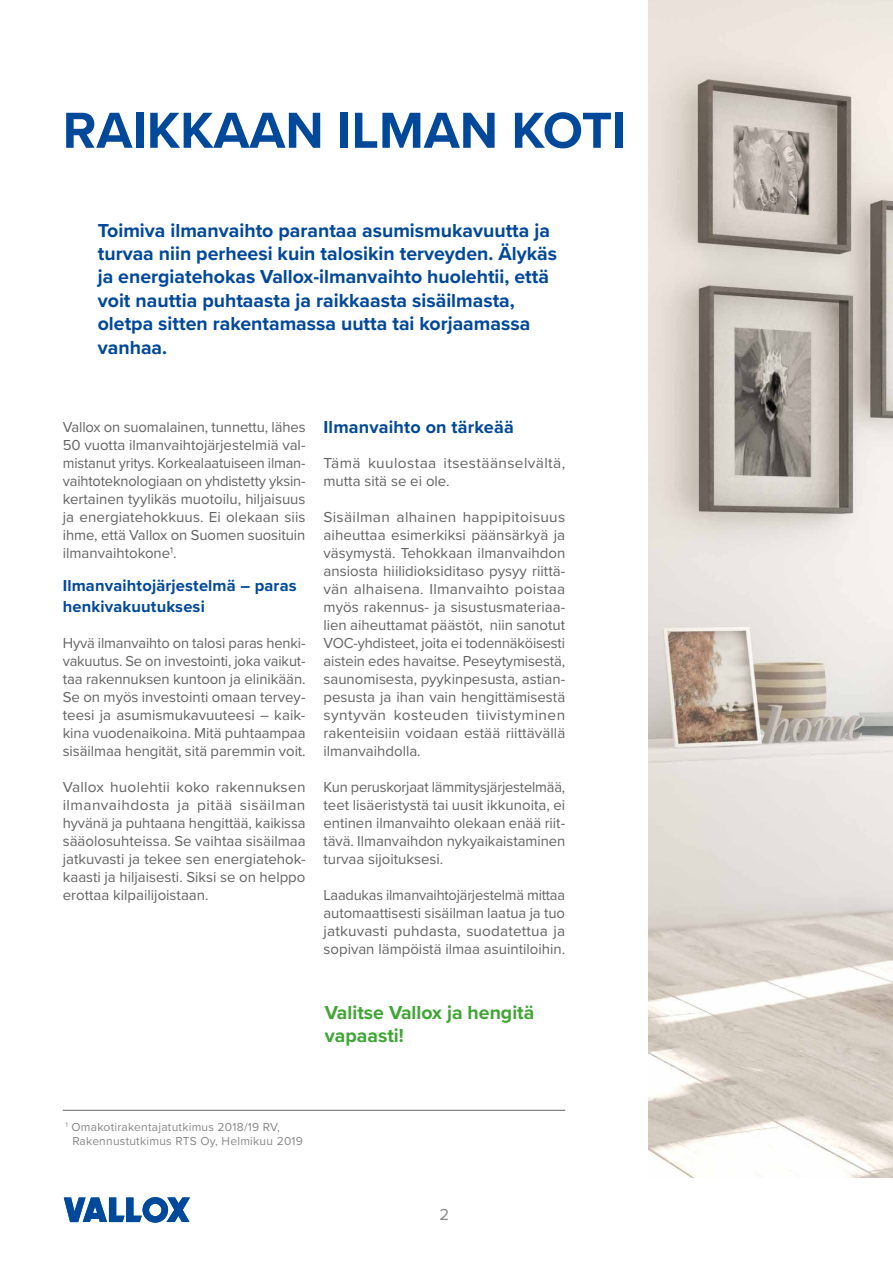
<style>
.page{position:relative;width:893px;height:1263px;background:#fff}
.page>*{position:absolute;margin:0;border:0;box-sizing:border-box;transform-origin:0 0}
.t1{font:700 52.5px "Proxima Nova";color:#00489a}
.t2{font:700 19.5px/23.4px "Proxima Nova";color:#00489a}
.t3{font:700 19.5px/23.4px "Proxima Nova";color:#3fa535}
.t4{font:700 18px "Proxima Nova";letter-spacing:.01em;color:#00489a}
.t5{font:700 16.5px/21.6px "Proxima Nova";letter-spacing:.01em;color:#00489a}
.t6{font:16.5px "Proxima Nova";color:#878787}
.t7{font:15px/18px "Proxima Nova";color:#646363;text-align:justify}
.t8{font:15px/18px "Proxima Nova";letter-spacing:.025em;color:#646363}
.t9{font:12px/14.4px "Proxima Nova";letter-spacing:.02em;color:#878787}
</style>
<div class="page">
<svg style="left:64px;top:1197px;width:126px;height:26px"></svg>
<img style="left:648px;top:0;width:245px;height:1177px">
<hr style="left:63px;top:1110px;width:502px;height:1px;background:#646463">
<h1 class="t1" style="left:63px;top:91px;width:565px">RAIKKAAN ILMAN KOTI</h1>
<p class="t2" style="left:98px;top:218px;width:461px">Toimiva ilmanvaihto parantaa asumismukavuutta ja turvaa niin perheesi kuin talosikin terveyden. Älykäs ja energiatehokas Vallox-ilmanvaihto huolehtii, että voit nauttia puhtaasta ja raikkaasta sisäilmasta, oletpa sitten rakentamassa uutta tai korjaamassa vanhaa.</p>
<p class="t7" style="left:63px;top:417px;width:244px">Vallox on suomalainen, tunnettu, lähes 50 vuotta ilmanvaihtojärjestelmiä val&shy;mistanut yritys. Korkealaatuiseen ilman&shy;vaihtoteknologiaan on yhdistetty yksin&shy;kertainen tyylikäs muotoilu, hiljaisuus ja energiatehokkuus. Ei olekaan siis ihme, että Vallox on Suomen suosituin ilmanvaihtokone<sup>1</sup>.</p>
<p class="t5" style="left:63px;top:574px;width:236px">Ilmanvaihtojärjestelmä – paras henkivakuutuksesi</p>
<p class="t7" style="left:63px;top:633px;width:244px">Hyvä ilmanvaihto on talosi paras henki&shy;vakuutus. Se on investointi, joka vaikut&shy;taa rakennuksen kuntoon ja elinikään.<br>Se on myös investointi omaan tervey&shy;teesi ja asumismukavuuteesi – kaik&shy;kina vuodenaikoina. Mitä puhtaampaa sisäilmaa hengität, sitä paremmin voit.</p>
<p class="t7" style="left:63px;top:777px;width:244px">Vallox huolehtii koko rakennuksen ilmanvaihdosta ja pitää sisäilman hyvänä ja puhtaana hengittää, kaikissa sääolosuhteissa. Se vaihtaa sisäilmaa jatkuvasti ja tekee sen energiatehok&shy;kaasti ja hiljaisesti. Siksi se on helppo erottaa kilpailijoistaan.</p>
<p class="t4" style="left:323px;top:414px;width:192px">Ilmanvaihto on tärkeää</p>
<p class="t8" style="left:323px;top:453px;width:243px">Tämä kuulostaa itsestäänselvältä, mutta sitä se ei ole.</p>
<p class="t7" style="left:323px;top:507px;width:243px">Sisäilman alhainen happipitoisuus aiheuttaa esimerkiksi päänsärkyä ja väsymystä. Tehokkaan ilmanvaihdon ansiosta hiilidioksiditaso pysyy riittä&shy;vän alhaisena. Ilmanvaihto poistaa myös rakennus- ja sisustusmateriaa&shy;lien aiheuttamat päästöt, niin sanotut VOC-yhdisteet, joita ei todennäköisesti aistein edes havaitse. Peseytymisestä, saunomisesta, pyykinpesusta, astian&shy;pesusta ja ihan vain hengittämisestä syntyvän kosteuden tiivistyminen rakenteisiin voidaan estää riittävällä ilmanvaihdolla.</p>
<p class="t7" style="left:323px;top:777px;width:243px">Kun peruskorjaat lämmitysjärjestelmää, teet lisäeristystä tai uusit ikkunoita, ei entinen ilmanvaihto olekaan enää riit&shy;tävä. Ilmanvaihdon nykyaikaistaminen turvaa sijoituksesi.</p>
<p class="t7" style="left:323px;top:885px;width:243px">Laadukas ilmanvaihtojärjestelmä mittaa automaattisesti sisäilman laatua ja tuo jatkuvasti puhdasta, suodatettua ja sopivan lämpöistä ilmaa asuintiloihin.</p>
<h2 class="t3" style="left:325px;top:1000px;width:211px">Valitse Vallox ja hengitä vapaasti!</h2>
<p class="t9" style="left:72px;top:1119px;width:232px;text-indent:-7px"><sup>1</sup> Omakotirakentajatutkimus 2018/19 RV,<br>Rakennustutkimus RTS Oy, Helmikuu 2019</p>
<p class="t6" style="left:439px;top:1202px;width:11px">2</p>
</div>
